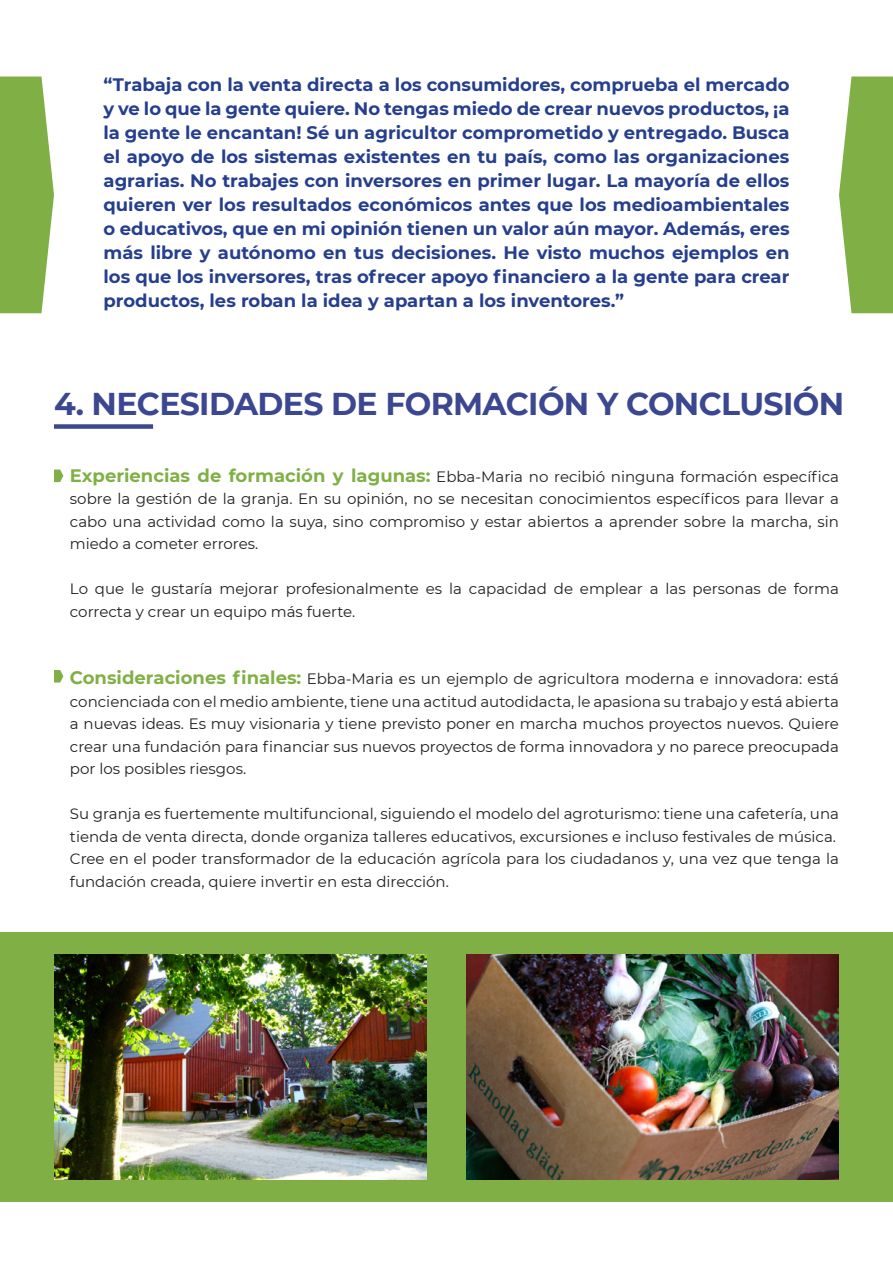
<style>
.page{position:relative;width:893px;height:1263px;background:#fff}
.page>*{position:absolute;margin:0;border:0;box-sizing:border-box;transform-origin:0 0}
.t1{font:700 31.5px "Montserrat";letter-spacing:-.02em;color:#3b4791}
.t2{font:700 18px/24px "Montserrat";color:#253f8e;text-align:justify}
.t3{font:15px/22.5px "Montserrat";color:#231f20}
.s1{font-weight:700;font-size:18px;color:#80b045}
</style>
<div class="page">
<div style="left:0;top:932px;width:893px;height:270px;background:#80b045"></div>
<svg style="left:54px;top:670px;width:9px;height:12px"></svg>
<div style="left:54px;top:424px;width:99px;height:5px;background:#3b4791"></div>
<svg style="left:54px;top:469px;width:9px;height:13px"></svg>
<img style="left:54px;top:955px;width:373px;height:225px">
<img style="left:466px;top:955px;width:373px;height:225px">
<svg style="left:0;top:77px;width:54px;height:236px;background:#8cb757"></svg>
<svg style="left:839px;top:77px;width:54px;height:236px;background:#90ba5d"></svg>
<p class="t2" style="left:103px;top:71px;width:688px">“Trabaja con la venta directa a los consumidores, comprueba el mercado y ve lo que la gente quiere. No tengas miedo de crear nuevos productos, ¡a la gente le encantan! Sé un agricultor comprometido y entregado. Busca el apoyo de los sistemas existentes en tu país, como las organizaciones agrarias. No trabajes con inversores en primer lugar. La mayoría de ellos quieren ver los resultados económicos antes que los medioambientales o educativos, que en mi opinión tienen un valor aún mayor. Además, eres más libre y autónomo en tus decisiones. He visto muchos ejemplos en los que los inversores, tras ofrecer apoyo financiero a la gente para crear productos, les roban la idea y apartan a los inventores.”</p>
<p class="t1" style="left:54px;top:381px;width:792px">4. NECESIDADES DE FORMACIÓN Y CONCLUSIÓN</p>
<p class="t3" style="left:70px;top:464px;width:770px;text-align:justify"><span class="s1">Experiencias de formación y lagunas:</span> Ebba-Maria no recibió ninguna formación específica sobre la gestión de la granja. En su opinión, no se necesitan conocimientos específicos para llevar a cabo una actividad como la suya, sino compromiso y estar abiertos a aprender sobre la marcha, sin miedo a cometer errores.</p>
<p class="t3" style="left:70px;top:577px;width:770px">Lo que le gustaría mejorar profesionalmente es la capacidad de emplear a las personas de forma correcta y crear un equipo más fuerte.</p>
<p class="t3" style="left:70px;top:667px;width:770px;text-align:justify"><span class="s1">Consideraciones finales:</span> Ebba-Maria es un ejemplo de agricultora moderna e innovadora: está concienciada con el medio ambiente, tiene una actitud autodidacta, le apasiona su trabajo y está abierta a nuevas ideas. Es muy visionaria y tiene previsto poner en marcha muchos proyectos nuevos. Quiere crear una fundación para financiar sus nuevos proyectos de forma innovadora y no parece preocupada por los posibles riesgos.</p>
<p class="t3" style="left:70px;top:802px;width:771px">Su granja es fuertemente multifuncional, siguiendo el modelo del agroturismo: tiene una cafetería, una tienda de venta directa, donde organiza talleres educativos, excursiones e incluso festivales de música.</p>
<p class="t3" style="left:70px;top:847px;width:770px">Cree en el poder transformador de la educación agrícola para los ciudadanos y, una vez que tenga la fundación creada, quiere invertir en esta dirección.</p>
</div>
